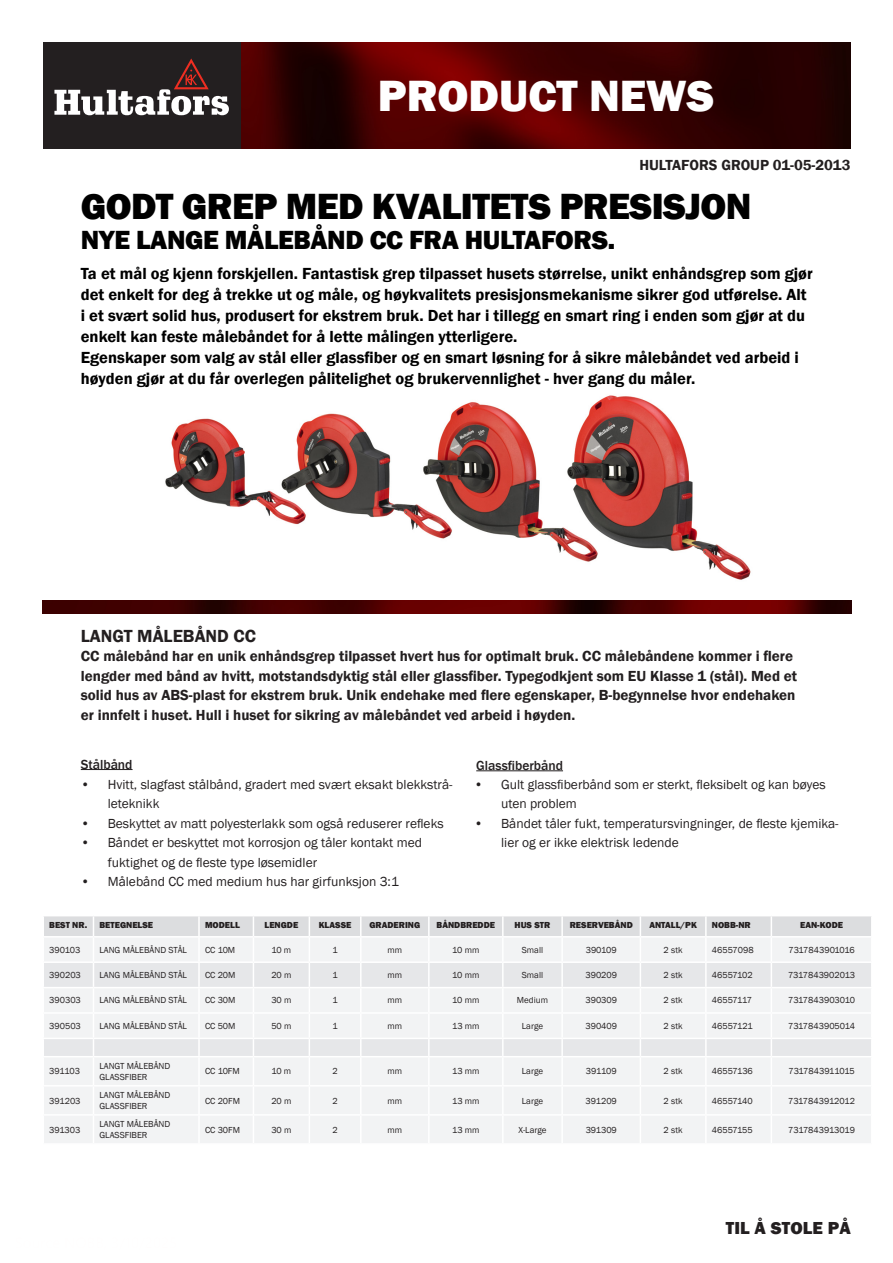
<style>
.page{position:relative;width:893px;height:1263px;background:#fff}
.page>*{position:absolute;margin:0;border:0;box-sizing:border-box;transform-origin:0 0}
.t1{font:800 45px "Franklin Gothic";color:#fff}
.t2{font:800 37.5px "Franklin Gothic";letter-spacing:-.015em;color:#000}
.t3{font:800 27px "Franklin Gothic";letter-spacing:-.015em;color:#000}
.t4{font:600 18px "Franklin Gothic";color:#231f20}
.t5{font:800 17.85px "Franklin Gothic";letter-spacing:.005em;color:#231f20}
.t6{font:600 16.5px/21px "Franklin Gothic";color:#000}
.t7{font:600 15px/19.5px "Franklin Gothic";color:#231f20}
.t8{font:13.5px/19.5px "Franklin Gothic";color:#231f20}
.t9{font:500 13.5px "Franklin Gothic";color:#231f20}
.t10{font:9px/10.8px "Franklin Gothic";color:#231f20}
.t11{font:800 9px "Franklin Gothic";color:#231f20}
.t12{font:9px "Franklin Gothic";letter-spacing:-.02em;color:#231f20}
</style>
<div class="page">
<img style="left:241px;top:43px;width:610px;height:106px">
<div style="left:43px;top:43px;width:198px;height:106px;background:#231f20"></div>
<svg style="left:54px;top:59px;width:175px;height:56px"></svg>
<img style="left:43px;top:601px;width:808px;height:12px">
<img style="left:165px;top:395px;width:586px;height:185px">
<svg style="left:44px;top:916px;width:827px;height:227px"></svg>
<hr style="left:81px;top:769px;width:52px;height:1px;background:#231f20">
<hr style="left:476px;top:770px;width:87px;height:1px;background:#231f20">
<h1 class="t1" style="left:378px;top:67px;width:338px">PRODUCT NEWS</h1>
<h3 class="t7" style="left:639px;top:155px;width:213px">HULTAFORS GROUP 01-05-2013</h3>
<h2 class="t2" style="left:81px;top:182px;width:672px">GODT GREP MED KVALITETS PRESISJON</h2>
<h3 class="t3" style="left:81px;top:222px;width:536px">NYE LANGE MÅLEBÅND CC FRA HULTAFORS.</h3>
<p class="t6" style="left:81px;top:263px;width:733px">Ta et mål og kjenn forskjellen. Fantastisk grep tilpasset husets størrelse, unikt enhåndsgrep som gjør det enkelt for deg å trekke ut og måle, og høykvalitets presisjonsmekanisme sikrer god utførelse. Alt i et svært solid hus, produsert for ekstrem bruk. Det har i tillegg en smart ring i enden som gjør at du enkelt kan feste målebåndet for å lette målingen ytterligere.<br>Egenskaper som valg av stål eller glassfiber og en smart løsning for å sikre målebåndet ved arbeid i høyden gjør at du får overlegen pålitelighet og brukervennlighet - hver gang du måler.</p>
<h3 class="t4" style="left:81px;top:625px;width:177px">LANGT MÅLEBÅND CC</h3>
<p class="t7" style="left:81px;top:647px;width:718px">CC målebånd har en unik enhåndsgrep tilpasset hvert hus for optimalt bruk. CC målebåndene kommer i flere lengder med bånd av hvitt, motstandsdyktig stål eller glassfiber. Typegodkjent som EU Klasse 1 (stål). Med et solid hus av ABS-plast for ekstrem bruk. Unik endehake med flere egenskaper, B-begynnelse hvor endehaken er innfelt i huset. Hull i huset for sikring av målebåndet ved arbeid i høyden.</p>
<h3 class="t9" style="left:81px;top:756px;width:53px">Stålbånd</h3>
<h3 class="t9" style="left:476px;top:757px;width:88px">Glassfiberbånd</h3>
<h3 class="t8" style="left:108px;top:775px;width:346px;text-indent:-27px">• Hvitt, slagfast stålbånd, gradert med svært eksakt blekkstrå&shy;leteknikk</h3>
<h3 class="t8" style="left:81px;top:814px;width:364px">• Beskyttet av matt polyesterlakk som også reduserer refleks</h3>
<h3 class="t8" style="left:108px;top:833px;width:316px;text-indent:-27px">• Båndet er beskyttet mot korrosjon og tåler kontakt med fuktighet og de fleste type løsemidler</h3>
<h3 class="t8" style="left:81px;top:872px;width:320px">• Målebånd CC med medium hus har girfunksjon 3:1</h3>
<h3 class="t8" style="left:501px;top:775px;width:326px;text-indent:-27px">• Gult glassfiberbånd som er sterkt, fleksibelt og kan bøyes uten problem</h3>
<h3 class="t8" style="left:501px;top:814px;width:339px;text-indent:-27px">• Båndet tåler fukt, temperatursvingninger, de fleste kjemika&shy;lier og er ikke elektrisk ledende</h3>
<p class="t11" style="left:49px;top:919px;width:39px">BEST NR.</p>
<p class="t11" style="left:99px;top:919px;width:55px">BETEGNELSE</p>
<p class="t11" style="left:205px;top:919px;width:36px">MODELL</p>
<p class="t11" style="left:264px;top:919px;width:35px">LENGDE</p>
<p class="t11" style="left:319px;top:919px;width:34px">KLASSE</p>
<p class="t11" style="left:369px;top:919px;width:52px">GRADERING</p>
<p class="t11" style="left:437px;top:919px;width:60px">BÅNDBREDDE</p>
<p class="t11" style="left:515px;top:919px;width:37px">HUS STR</p>
<p class="t11" style="left:570px;top:919px;width:65px">RESERVEBÅND</p>
<p class="t11" style="left:649px;top:919px;width:49px">ANTALL/PK</p>
<p class="t11" style="left:712px;top:919px;width:40px">NOBB-NR</p>
<p class="t11" style="left:800px;top:919px;width:44px">EAN-KODE</p>
<p class="t10" style="left:49px;top:944px;width:33px">390103</p>
<p class="t10" style="left:99px;top:944px;width:89px">LANG MÅLEBÅND STÅL</p>
<p class="t10" style="left:205px;top:944px;width:32px">CC 10M</p>
<p class="t10" style="left:271px;top:944px;width:21px">10 m</p>
<p class="t10" style="left:332px;top:944px;width:7px">1</p>
<p class="t10" style="left:387px;top:944px;width:16px">mm</p>
<p class="t10" style="left:452px;top:944px;width:29px">10 mm</p>
<p class="t10" style="left:522px;top:944px;width:23px">Small</p>
<p class="t10" style="left:586px;top:944px;width:33px">390109</p>
<p class="t10" style="left:664px;top:944px;width:20px">2 stk</p>
<p class="t10" style="left:712px;top:944px;width:43px">46557098</p>
<p class="t10" style="left:788px;top:944px;width:68px">7317843901016</p>
<p class="t10" style="left:49px;top:970px;width:33px">390203</p>
<p class="t10" style="left:99px;top:970px;width:89px">LANG MÅLEBÅND STÅL</p>
<p class="t10" style="left:205px;top:970px;width:32px">CC 20M</p>
<p class="t10" style="left:271px;top:970px;width:22px">20 m</p>
<p class="t10" style="left:332px;top:970px;width:7px">1</p>
<p class="t10" style="left:387px;top:970px;width:16px">mm</p>
<p class="t10" style="left:452px;top:970px;width:29px">10 mm</p>
<p class="t10" style="left:522px;top:970px;width:23px">Small</p>
<p class="t10" style="left:585px;top:970px;width:33px">390209</p>
<p class="t10" style="left:664px;top:970px;width:20px">2 stk</p>
<p class="t10" style="left:712px;top:970px;width:42px">46557102</p>
<p class="t10" style="left:788px;top:970px;width:69px">7317843902013</p>
<p class="t10" style="left:49px;top:995px;width:33px">390303</p>
<p class="t10" style="left:99px;top:995px;width:89px">LANG MÅLEBÅND STÅL</p>
<p class="t10" style="left:205px;top:995px;width:32px">CC 30M</p>
<p class="t10" style="left:271px;top:995px;width:22px">30 m</p>
<p class="t10" style="left:332px;top:995px;width:7px">1</p>
<p class="t10" style="left:387px;top:995px;width:16px">mm</p>
<p class="t10" style="left:452px;top:995px;width:29px">10 mm</p>
<p class="t10" style="left:517px;top:995px;width:33px">Medium</p>
<p class="t10" style="left:585px;top:995px;width:33px">390309</p>
<p class="t10" style="left:664px;top:995px;width:20px">2 stk</p>
<p class="t12" style="left:712px;top:995px;width:42px">46557117</p>
<p class="t10" style="left:788px;top:995px;width:68px">7317843903010</p>
<p class="t10" style="left:49px;top:1021px;width:33px">390503</p>
<p class="t10" style="left:99px;top:1021px;width:89px">LANG MÅLEBÅND STÅL</p>
<p class="t10" style="left:205px;top:1021px;width:32px">CC 50M</p>
<p class="t10" style="left:271px;top:1021px;width:22px">50 m</p>
<p class="t10" style="left:332px;top:1021px;width:7px">1</p>
<p class="t10" style="left:387px;top:1021px;width:16px">mm</p>
<p class="t10" style="left:452px;top:1021px;width:29px">13 mm</p>
<p class="t10" style="left:522px;top:1021px;width:23px">Large</p>
<p class="t10" style="left:585px;top:1021px;width:33px">390409</p>
<p class="t10" style="left:664px;top:1021px;width:20px">2 stk</p>
<p class="t10" style="left:712px;top:1021px;width:42px">46557121</p>
<p class="t10" style="left:788px;top:1021px;width:68px">7317843905014</p>
<p class="t10" style="left:49px;top:1066px;width:32px">391103</p>
<p class="t10" style="left:99px;top:1061px;width:72px">LANGT MÅLEBÅND<br>GLASSFIBER</p>
<p class="t10" style="left:205px;top:1066px;width:36px">CC 10FM</p>
<p class="t10" style="left:271px;top:1066px;width:21px">10 m</p>
<p class="t10" style="left:332px;top:1066px;width:7px">2</p>
<p class="t10" style="left:387px;top:1066px;width:16px">mm</p>
<p class="t10" style="left:452px;top:1066px;width:29px">13 mm</p>
<p class="t10" style="left:522px;top:1066px;width:23px">Large</p>
<p class="t10" style="left:586px;top:1066px;width:32px">391109</p>
<p class="t10" style="left:664px;top:1066px;width:20px">2 stk</p>
<p class="t10" style="left:712px;top:1066px;width:42px">46557136</p>
<p class="t10" style="left:788px;top:1066px;width:68px">7317843911015</p>
<p class="t10" style="left:49px;top:1095px;width:33px">391203</p>
<p class="t10" style="left:99px;top:1090px;width:72px">LANGT MÅLEBÅND<br>GLASSFIBER</p>
<p class="t10" style="left:205px;top:1095px;width:37px">CC 20FM</p>
<p class="t10" style="left:271px;top:1095px;width:22px">20 m</p>
<p class="t10" style="left:332px;top:1095px;width:7px">2</p>
<p class="t10" style="left:387px;top:1095px;width:16px">mm</p>
<p class="t10" style="left:452px;top:1095px;width:29px">13 mm</p>
<p class="t10" style="left:522px;top:1095px;width:23px">Large</p>
<p class="t10" style="left:586px;top:1095px;width:33px">391209</p>
<p class="t10" style="left:664px;top:1095px;width:20px">2 stk</p>
<p class="t10" style="left:712px;top:1095px;width:42px">46557140</p>
<p class="t10" style="left:788px;top:1095px;width:68px">7317843912012</p>
<p class="t10" style="left:49px;top:1124px;width:33px">391303</p>
<p class="t10" style="left:99px;top:1119px;width:72px">LANGT MÅLEBÅND<br>GLASSFIBER</p>
<p class="t10" style="left:205px;top:1124px;width:37px">CC 30FM</p>
<p class="t10" style="left:271px;top:1124px;width:22px">30 m</p>
<p class="t10" style="left:332px;top:1124px;width:7px">2</p>
<p class="t10" style="left:387px;top:1124px;width:16px">mm</p>
<p class="t10" style="left:452px;top:1124px;width:29px">13 mm</p>
<p class="t10" style="left:518px;top:1124px;width:30px">X-Large</p>
<p class="t10" style="left:586px;top:1124px;width:33px">391309</p>
<p class="t10" style="left:664px;top:1124px;width:20px">2 stk</p>
<p class="t10" style="left:712px;top:1124px;width:42px">46557155</p>
<p class="t10" style="left:788px;top:1124px;width:68px">7317843913019</p>
<h3 class="t5" style="left:726px;top:1216px;width:126px">TIL Å STOLE PÅ</h3>
</div>
